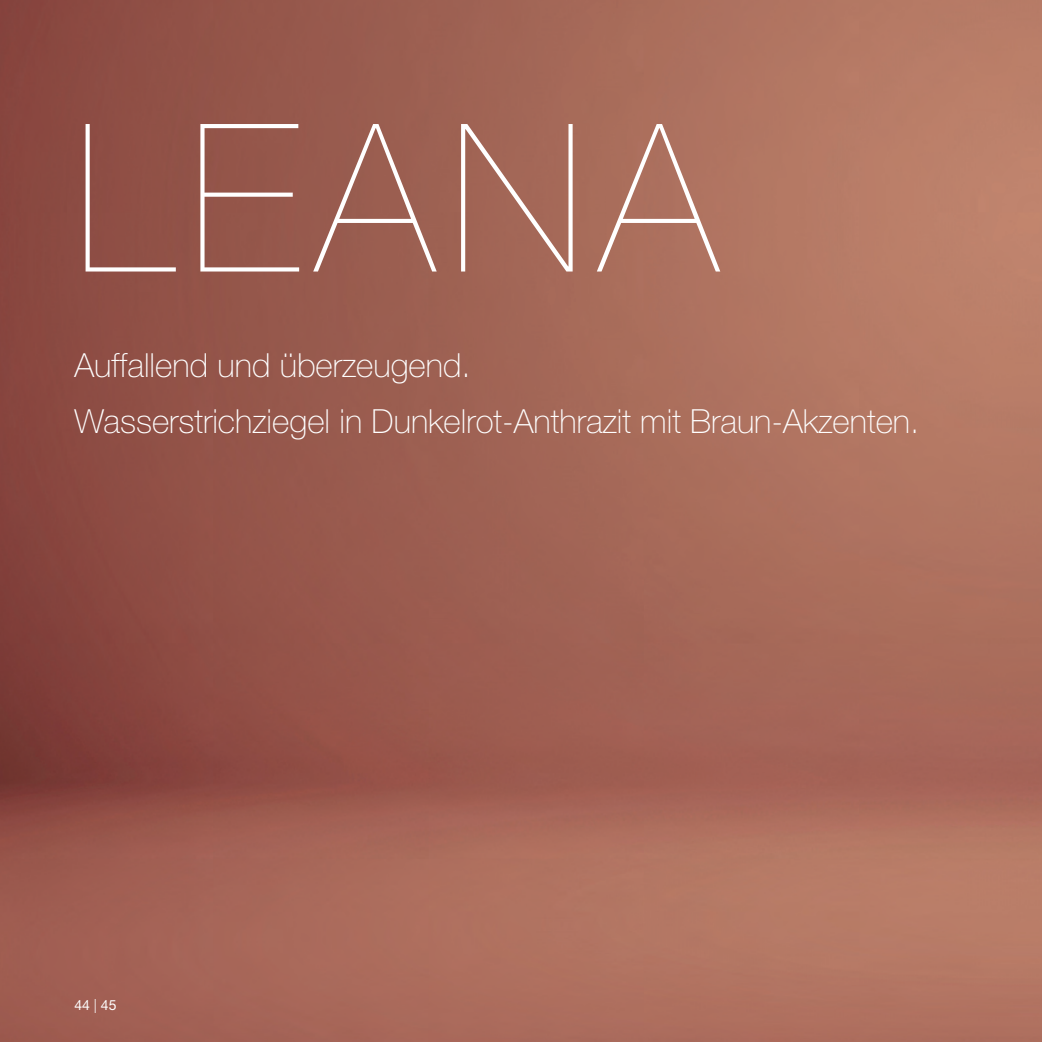
<style>
.page{position:relative;width:1042px;height:1042px;background:#fff}
.page>*{position:absolute;margin:0;border:0;box-sizing:border-box;transform-origin:0 0}
.t1{font:200 206.5px "Helvetica Neue LTW1 G";letter-spacing:.075em;color:#fff}
.t2{font:100 33.25px/56px "Helvetica Neue LT Pro";color:#fff}
.t3{font:14px "Helvetica Neue LTW1 G";color:#fff}
.s1{font-weight:300}
</style>
<div class="page">
<img style="left:0;top:0;width:1042px;height:1042px">
<h1 class="t1" style="left:74px;top:78px;width:645px">LEANA</h1>
<p class="t2" style="left:74px;top:337px;width:846px">Auffallend und überzeugend.<br>Wasserstrichziegel in Dunkelrot-Anthrazit mit Braun-Akzenten.</p>
<p class="t3" style="left:74px;top:996px;width:44px">44 <span class="s1">|</span> 45</p>
</div>
